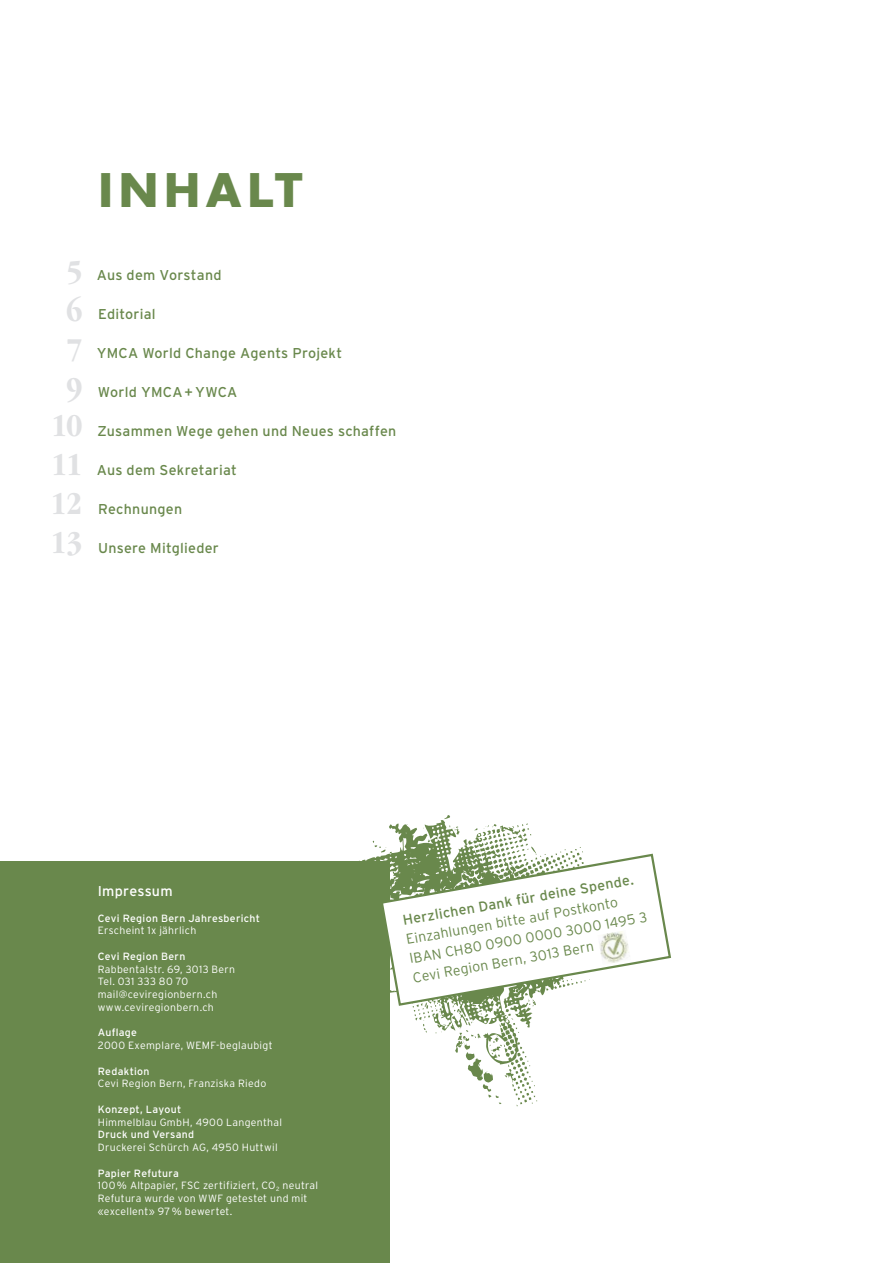
<style>
.page{position:relative;width:893px;height:1263px;background:#fff}
.page>*{position:absolute;margin:0;border:0;box-sizing:border-box;transform-origin:0 0}
.t1{font:700 45px "Cevi";letter-spacing:.08em;color:#69884c}
.t2{font:700 condensed 33px/38.7px "Garamond";letter-spacing:-.035em;color:#e0e1e3;text-align:center}
.t3{font:14.25px "Interstate";letter-spacing:.015em;color:#69884c}
.t4{font:300 14.25px/19.5px "Interstate";color:#69884c}
.t5{font:14.25px "Interstate";letter-spacing:.015em;color:#fff}
.t6{font:300 10.5px/12.8px "Interstate";letter-spacing:.03em;color:#fff}
.t7{font:10.5px "Interstate";letter-spacing:.03em;color:#fff}
.s1{font-weight:400}
</style>
<div class="page">
<div style="left:0;top:861px;width:389px;height:402px;background:#69884c"></div>
<svg style="left:359px;top:815px;width:224px;height:300px"></svg>
<svg style="left:379px;top:852px;width:292px;height:155px"></svg>
<img style="left:597px;top:930px;width:34px;height:35px">
<h1 class="t1" style="left:98px;top:159px;width:208px">INHALT</h1>
<h2 class="t2" style="left:51px;top:252px;width:34px">5<br>6<br>7<br>9<br>10<br>11<br>12<br>13</h2>
<h3 class="t3" style="left:97px;top:267px;width:126px">Aus dem Vorstand</h3>
<h3 class="t3" style="left:98px;top:306px;width:59px">Editorial</h3>
<h3 class="t3" style="left:97px;top:345px;width:247px">YMCA World Change Agents Projekt</h3>
<h3 class="t3" style="left:98px;top:384px;width:141px">World YMCA +YWCA</h3>
<h3 class="t3" style="left:97px;top:423px;width:300px">Zusammen Wege gehen und Neues schaffen</h3>
<h3 class="t3" style="left:97px;top:462px;width:141px">Aus dem Sekretariat</h3>
<h3 class="t3" style="left:98px;top:501px;width:86px">Rechnungen</h3>
<h3 class="t3" style="left:98px;top:540px;width:122px">Unsere Mitglieder</h3>
<h3 class="t5" style="left:98px;top:883px;width:76px">Impressum</h3>
<p class="t7" style="left:98px;top:912px;width:164px">Cevi Region Bern Jahresbericht</p>
<p class="t6" style="left:98px;top:924px;width:100px">Erscheint 1x jährlich</p>
<p class="t7" style="left:98px;top:950px;width:89px">Cevi Region Bern</p>
<p class="t6" style="left:98px;top:962px;width:139px">Rabbentalstr. 69, 3013 Bern<br>Tel. 031 333 80 70 mail@ceviregionbern.ch www.ceviregionbern.ch</p>
<p class="t7" style="left:98px;top:1027px;width:41px">Auflage</p>
<p class="t6" style="left:98px;top:1039px;width:176px">2000 Exemplare, WEMF-beglaubigt</p>
<p class="t7" style="left:98px;top:1065px;width:53px">Redaktion</p>
<p class="t6" style="left:98px;top:1077px;width:170px">Cevi Region Bern, Franziska Riedo</p>
<p class="t7" style="left:98px;top:1103px;width:85px">Konzept, Layout</p>
<p class="t6" style="left:98px;top:1115px;width:186px">Himmelblau GmbH, 4900 Langenthal</p>
<p class="t7" style="left:98px;top:1129px;width:98px">Druck und Versand</p>
<p class="t6" style="left:98px;top:1141px;width:181px">Druckerei Schürch AG, 4950 Huttwil</p>
<p class="t6" style="left:98px;top:1166px;width:222px"><span class="s1">Papier Refutura<br></span>100% Altpapier, FSC zertifiziert, CO<sub>2</sub> neutral<br>Refutura wurde von WWF getestet und mit «excellent» 97% bewertet.</p>
<h3 class="t3" style="left:402px;top:912px;width:235px;rotate:-10deg">Herzlichen Dank für deine Spende.</h3>
<h3 class="t4" style="left:405px;top:929px;width:242px;rotate:-10deg">Einzahlungen bitte auf Postkonto<br>IBAN CH80 0900 0000 3000 1495 3<br>Cevi Region Bern, 3013 Bern</h3>
</div>
